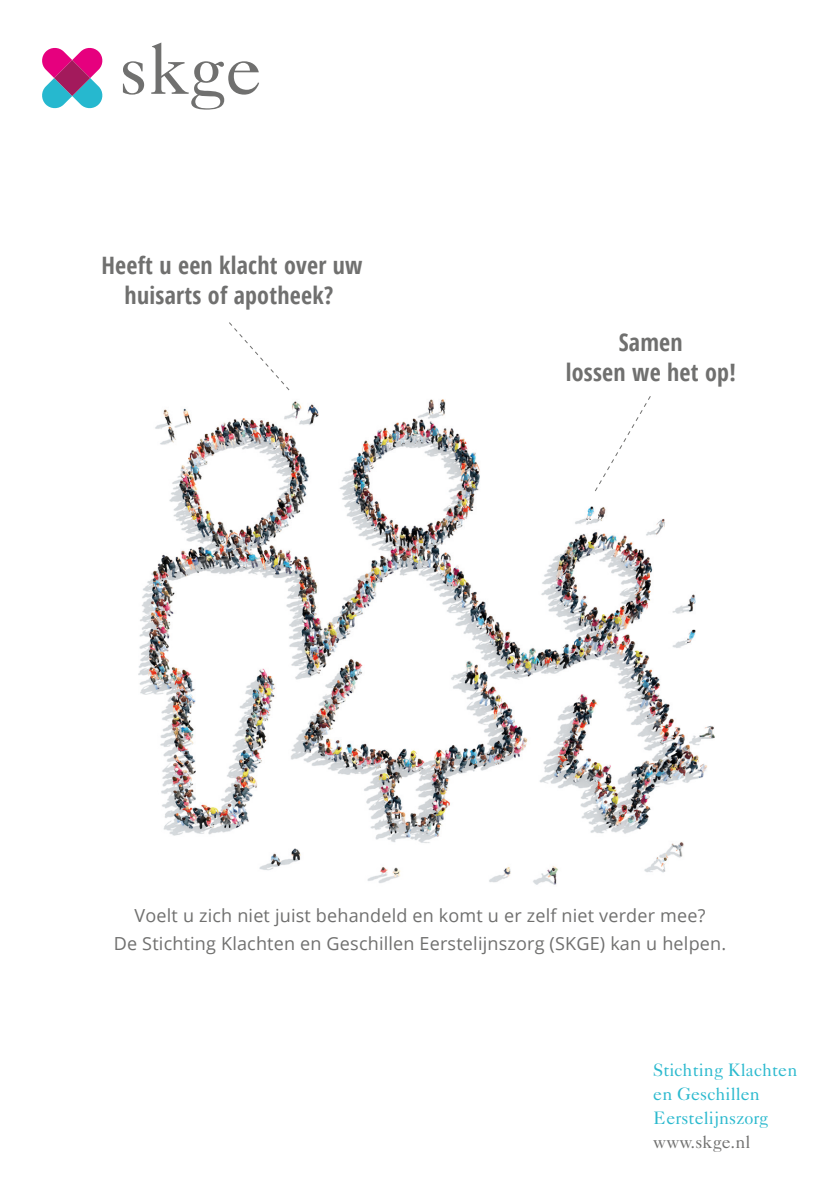
<style>
.page{position:relative;width:840px;height:1191px;background:#fff}
.page>*{position:absolute;margin:0;border:0;box-sizing:border-box;transform-origin:0 0}
.t1{font:700 condensed 24px/30px "Open Sans";letter-spacing:.01em;color:#70706f;text-align:center}
.t2{font:18px "Open Sans";letter-spacing:.01em;color:#70706f}
.t3{font:18px/24px "Caslon Five Forty";letter-spacing:.005em;color:#2bb9ce}
.t4{font:18px "Caslon Five Forty";letter-spacing:.005em;color:#70706f}
</style>
<div class="page">
<img style="left:138px;top:399px;width:577px;height:486px">
<svg style="left:123px;top:61px;width:21px;height:34px"></svg>
<svg style="left:151px;top:43px;width:108px;height:67px"></svg>
<svg style="left:42px;top:48px;width:61px;height:61px"></svg>
<svg style="left:229px;top:322px;width:61px;height:69px"></svg>
<svg style="left:593px;top:396px;width:58px;height:96px"></svg>
<p class="t1" style="left:101px;top:249px;width:262px">Heeft u een klacht over uw huisarts of apotheek?</p>
<p class="t1" style="left:565px;top:327px;width:171px">Samen<br>lossen we het op!</p>
<p class="t2" style="left:134px;top:902px;width:572px">Voelt u zich niet juist behandeld en komt u er zelf niet verder mee?</p>
<p class="t2" style="left:114px;top:930px;width:613px">De Stichting Klachten en Geschillen Eerstelijnszorg (SKGE) kan u helpen.</p>
<p class="t3" style="left:653px;top:1057px;width:146px">Stichting Klachten en Geschillen<br>Eerstelijnszorg</p>
<p class="t4" style="left:653px;top:1131px;width:99px">www.skge.nl</p>
</div>
